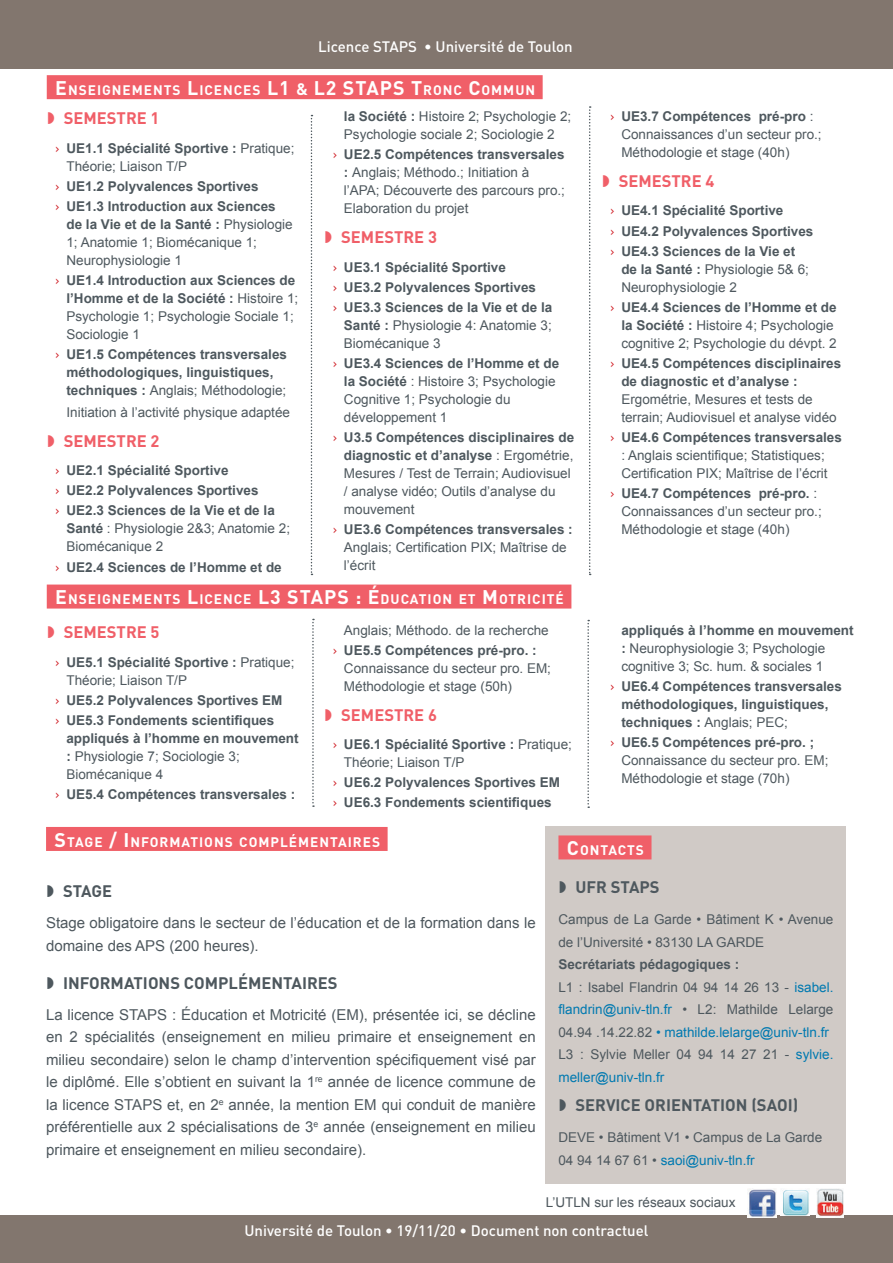
<style>
.page{position:relative;width:893px;height:1263px;background:#fff}
.page>*{position:absolute;margin:0;border:0;box-sizing:border-box;transform-origin:0 0}
.t1{font:700 16.5px "DIN";color:#4e585e}
.t2{font:700 16.5px "DIN";color:#f05f68}
.t3{font:15px/22.5px "Arial";color:#4e585e}
.t4{font:500 15px "DIN";color:#fff}
.t5{font:700 13.65px "DIN";letter-spacing:.07em;color:#fff}
.t6{font:13.5px/18px "Arial";color:#4e585e}
.t7{font:700 13.5px/20.1px "Arial";color:#4e585e}
.s1{font-size:19.5px}
.s2{font-size:16.5px}
.s3{font-family:"DIN";color:#d1232a}
.s4{font-weight:700}
.s5{font-family:"DIN";font-weight:400;color:#d1232a}
.s6{font-weight:400}
.s7{color:#0079b0}
</style>
<div class="page">
<div style="left:0;top:1215px;width:893px;height:48px;background:#82766e"></div>
<div style="left:0;top:0;width:893px;height:68px;background:#82766e"></div>
<div style="left:46px;top:827px;width:342px;height:24px;background:#f05f68"></div>
<img style="left:747px;top:1188px;width:29px;height:29px">
<img style="left:780px;top:1189px;width:29px;height:27px">
<img style="left:816px;top:1188px;width:27px;height:29px">
<div style="left:546px;top:826px;width:300px;height:357px;background:#d0cac6"></div>
<div style="left:558px;top:835px;width:93px;height:24px;background:#f05f68"></div>
<div style="left:47px;top:75px;width:496px;height:24px;background:#f05f68"></div>
<div style="left:47px;top:584px;width:524px;height:24px;background:#f05f68"></div>
<svg style="left:311px;top:115px;width:1px;height:460px"></svg>
<svg style="left:589px;top:106px;width:2px;height:469px"></svg>
<svg style="left:312px;top:619px;width:2px;height:188px"></svg>
<svg style="left:587px;top:620px;width:2px;height:188px"></svg>
<p class="t4" style="left:318px;top:37px;width:256px">Licence STAPS • Université de Toulon</p>
<p class="t5" style="left:55px;top:81px;width:481px"><span class="s1">E</span>NSEIGNEMENTS <span class="s1">L</span>ICENCES <span class="s1">L1</span> <span class="s2">&amp;</span> <span class="s1">L2 STAPS T</span>RONC <span class="s1">C</span>OMMUN</p>
<p class="t2" style="left:64px;top:107px;width:97px">SEMESTRE 1</p>
<p class="t6" style="left:66px;top:139px;width:230px;text-indent:-11px"><span class="s3">›</span> <span class="s4">UE1.1 Spécialité Sportive :</span> Pratique;<br>Théorie; Liaison T/P</p>
<p class="t7" style="left:55px;top:177px;width:222px"><span class="s5">›</span> UE1.2 Polyvalences Sportives<br><span class="s5">›</span> UE1.3 Introduction aux Sciences</p>
<p class="t6" style="left:66px;top:216px;width:228px"><span class="s4">de la Vie et de la Santé :</span> Physiologie<br>1; Anatomie 1; Biomécanique 1;<br>Neurophysiologie 1</p>
<p class="t6" style="left:66px;top:272px;width:233px;text-indent:-11px"><span class="s3">›</span> <span class="s4">UE1.4 Introduction aux Sciences de l’Homme et de la Société :</span> Histoire 1;<br>Psychologie 1; Psychologie Sociale 1;<br>Sociologie 1</p>
<p class="t7" style="left:66px;top:346px;width:222px;line-height:18px;text-indent:-11px"><span class="s5">›</span> UE1.5 Compétences transversales méthodologiques, linguistiques, techniques : <span class="s6">Anglais; Méthodologie;</span></p>
<p class="t6" style="left:66px;top:403px;width:225px">Initiation à l’activité physique adaptée</p>
<p class="t2" style="left:64px;top:430px;width:97px">SEMESTRE 2</p>
<p class="t7" style="left:55px;top:461px;width:221px"><span class="s5">›</span> UE2.1 Spécialité Sportive<br><span class="s5">›</span> UE2.2 Polyvalences Sportives<br><span class="s5">›</span> UE2.3 Sciences de la Vie et de la</p>
<p class="t6" style="left:66px;top:520px;width:225px"><span class="s4">Santé</span> : Physiologie 2&amp;3; Anatomie 2;<br>Biomécanique 2</p>
<p class="t7" style="left:55px;top:557px;width:228px"><span class="s5">›</span> UE2.4 Sciences de l’Homme et de</p>
<p class="t6" style="left:344px;top:108px;width:229px"><span class="s4">la Société :</span> Histoire 2; Psychologie 2;<br>Psychologie sociale 2; Sociologie 2</p>
<p class="t6" style="left:344px;top:146px;width:223px;text-indent:-11px"><span class="s3">›</span> <span class="s4">UE2.5 Compétences transversales :</span> Anglais; Méthodo.; Initiation à l’APA; Découverte des parcours pro.;<br>Elaboration du projet</p>
<p class="t2" style="left:341px;top:226px;width:97px">SEMESTRE 3</p>
<p class="t7" style="left:333px;top:257px;width:221px"><span class="s5">›</span> UE3.1 Spécialité Sportive<br><span class="s5">›</span> UE3.2 Polyvalences Sportives<br><span class="s5">›</span> UE3.3 Sciences de la Vie et de la</p>
<p class="t6" style="left:344px;top:316px;width:209px"><span class="s4">Santé :</span> Physiologie 4: Anatomie 3;<br>Biomécanique 3</p>
<p class="t6" style="left:344px;top:354px;width:217px;text-indent:-11px"><span class="s3">›</span> <span class="s4">UE3.4 Sciences de l’Homme et de la Société</span> : Histoire 3; Psychologie<br>Cognitive 1; Psychologie du développement 1</p>
<p class="t6" style="left:344px;top:428px;width:232px;text-indent:-11px"><span class="s3">›</span> <span class="s4">U3.5 Compétences disciplinaires de diagnostic et d’analyse</span> : Ergométrie,<br>Mesures / Test de Terrain; Audiovisuel / analyse vidéo; Outils d’analyse du mouvement</p>
<p class="t6" style="left:344px;top:520px;width:230px;text-indent:-11px"><span class="s3">›</span> <span class="s4">UE3.6 Compétences transversales :<br></span>Anglais; Certification PIX; Maîtrise de l’écrit</p>
<p class="t5" style="left:55px;top:590px;width:510px"><span class="s1">E</span>NSEIGNEMENTS <span class="s1">L</span>ICENCE <span class="s1">L3 STAPS : É</span>DUCATION ET <span class="s1">M</span>OTRICITÉ</p>
<p class="t2" style="left:64px;top:621px;width:97px">SEMESTRE 5</p>
<p class="t6" style="left:66px;top:653px;width:230px;text-indent:-11px"><span class="s3">›</span> <span class="s4">UE5.1 Spécialité Sportive :</span> Pratique;<br>Théorie; Liaison T/P</p>
<p class="t7" style="left:55px;top:690px;width:229px"><span class="s5">›</span> UE5.2 Polyvalences Sportives EM <span class="s5">›</span> UE5.3 Fondements scientifiques</p>
<p class="t6" style="left:66px;top:729px;width:234px"><span class="s4">appliqués à l’homme en mouvement :</span> Physiologie 7; Sociologie 3;<br>Biomécanique 4</p>
<p class="t7" style="left:55px;top:784px;width:242px"><span class="s5">›</span> UE5.4 Compétences transversales :</p>
<p class="t6" style="left:333px;top:620px;width:218px;line-height:20.1px;text-indent:11px">Anglais; Méthodo. de la recherche <span class="s3">›</span> <span class="s4">UE5.5 Compétences pré-pro. :</span></p>
<p class="t6" style="left:344px;top:659px;width:209px">Connaissance du secteur pro. EM;<br>Méthodologie et stage (50h)</p>
<p class="t2" style="left:341px;top:704px;width:97px">SEMESTRE 6</p>
<p class="t6" style="left:344px;top:735px;width:230px;text-indent:-11px"><span class="s3">›</span> <span class="s4">UE6.1 Spécialité Sportive :</span> Pratique;<br>Théorie; Liaison T/P</p>
<p class="t7" style="left:333px;top:773px;width:229px"><span class="s5">›</span> UE6.2 Polyvalences Sportives EM <span class="s5">›</span> UE6.3 Fondements scientifiques</p>
<p class="t6" style="left:621px;top:108px;width:202px;text-indent:-11px"><span class="s3">›</span> <span class="s4">UE3.7 Compétences pré-pro</span> :<br>Connaissances d’un secteur pro.;<br>Méthodologie et stage (40h)</p>
<p class="t2" style="left:619px;top:170px;width:97px">SEMESTRE 4</p>
<p class="t7" style="left:610px;top:201px;width:205px"><span class="s5">›</span> UE4.1 Spécialité Sportive<br><span class="s5">›</span> UE4.2 Polyvalences Sportives <span class="s5">›</span> UE4.3 Sciences de la Vie et</p>
<p class="t6" style="left:621px;top:260px;width:189px"><span class="s4">de la Santé :</span> Physiologie 5&amp; 6;<br>Neurophysiologie 2</p>
<p class="t6" style="left:621px;top:298px;width:217px;text-indent:-11px"><span class="s3">›</span> <span class="s4">UE4.4 Sciences de l’Homme et de la Société :</span> Histoire 4; Psychologie cognitive 2; Psychologie du dévpt. 2</p>
<p class="t6" style="left:621px;top:354px;width:221px;text-indent:-11px"><span class="s3">›</span> <span class="s4">UE4.5 Compétences disciplinaires de diagnostic et d’analyse :<br></span>Ergométrie, Mesures et tests de terrain; Audiovisuel et analyse vidéo</p>
<p class="t6" style="left:610px;top:428px;width:233px;text-align:center"><span class="s3">›</span> <span class="s4">UE4.6 Compétences transversales </span>: Anglais scientifique; Statistiques;<br>Certification PIX; Maîtrise de l’écrit</p>
<p class="t6" style="left:621px;top:484px;width:202px;text-indent:-11px"><span class="s3">›</span> <span class="s4">UE4.7 Compétences pré-pro.</span> :<br>Connaissances d’un secteur pro.;<br>Méthodologie et stage (40h)</p>
<p class="t6" style="left:621px;top:621px;width:234px"><span class="s4">appliqués à l’homme en mouvement :</span> Neurophysiologie 3; Psychologie cognitive 3; Sc. hum. &amp; sociales 1</p>
<p class="t7" style="left:621px;top:678px;width:222px;line-height:18px;text-indent:-11px"><span class="s5">›</span> UE6.4 Compétences transversales méthodologiques, linguistiques, techniques : <span class="s6">Anglais; PEC;</span></p>
<p class="t6" style="left:621px;top:733px;width:209px;text-indent:-11px"><span class="s3">›</span> <span class="s4">UE6.5 Compétences pré-pro. ;<br></span>Connaissance du secteur pro. EM;<br>Méthodologie et stage (70h)</p>
<p class="t5" style="left:55px;top:833px;width:327px"><span class="s1">S</span>TAGE <span class="s1">/ I</span>NFORMATIONS COMPLÉMENTAIRES</p>
<p class="t1" style="left:63px;top:880px;width:51px">STAGE</p>
<p class="t3" style="left:46px;top:912px;width:491px">Stage obligatoire dans le secteur de l’éducation et de la formation dans le domaine des APS (200 heures).</p>
<p class="t1" style="left:63px;top:972px;width:276px">INFORMATIONS COMPLÉMENTAIRES</p>
<p class="t3" style="left:46px;top:1003px;width:491px;text-align:justify">La licence STAPS : Éducation et Motricité (EM), présentée ici, se décline en 2 spécialités (enseignement en milieu primaire et enseignement en milieu secondaire) selon le champ d’intervention spécifiquement visé par le diplômé. Elle s’obtient en suivant la 1<sup>re</sup> année de licence commune de la licence STAPS et, en 2<sup>e</sup> année, la mention EM qui conduit de manière préférentielle aux 2 spécialisations de 3<sup>e</sup> année (enseignement en milieu primaire et enseignement en milieu secondaire).</p>
<p class="t5" style="left:567px;top:841px;width:79px"><span class="s1">C</span>ONTACTS</p>
<p class="t1" style="left:575px;top:876px;width:86px">UFR STAPS</p>
<p class="t6" style="left:558px;top:908px;width:276px;line-height:22.5px">Campus de La Garde • Bâtiment K • Avenue de l’Université • 83130 LA GARDE <span class="s4">Secrétariats pédagogiques :<br></span>L1 : Isabel Flandrin 04 94 14 26 13 - <span class="s7">isabel. flandrin@univ-tln.fr</span> • L2: Mathilde Lelarge 04.94 .14.22.82 <span class="s7">• mathilde.lelarge@univ-tln.fr </span>L3 : Sylvie Meller 04 94 14 27 21 - <span class="s7">sylvie. meller@univ-tln.fr</span></p>
<p class="t1" style="left:575px;top:1094px;width:224px">SERVICE ORIENTATION (SAOI)</p>
<p class="t6" style="left:558px;top:1126px;width:265px;line-height:22.5px">DEVE • Bâtiment V1 • Campus de La Garde<br>04 94 14 67 61 • <span class="s7">saoi@univ-tln.fr</span></p>
<p class="t6" style="left:546px;top:1193px;width:191px">L’UTLN sur les réseaux sociaux</p>
<p class="t4" style="left:244px;top:1221px;width:406px">Université de Toulon • 19/11/20 • Document non contractuel</p>
</div>
